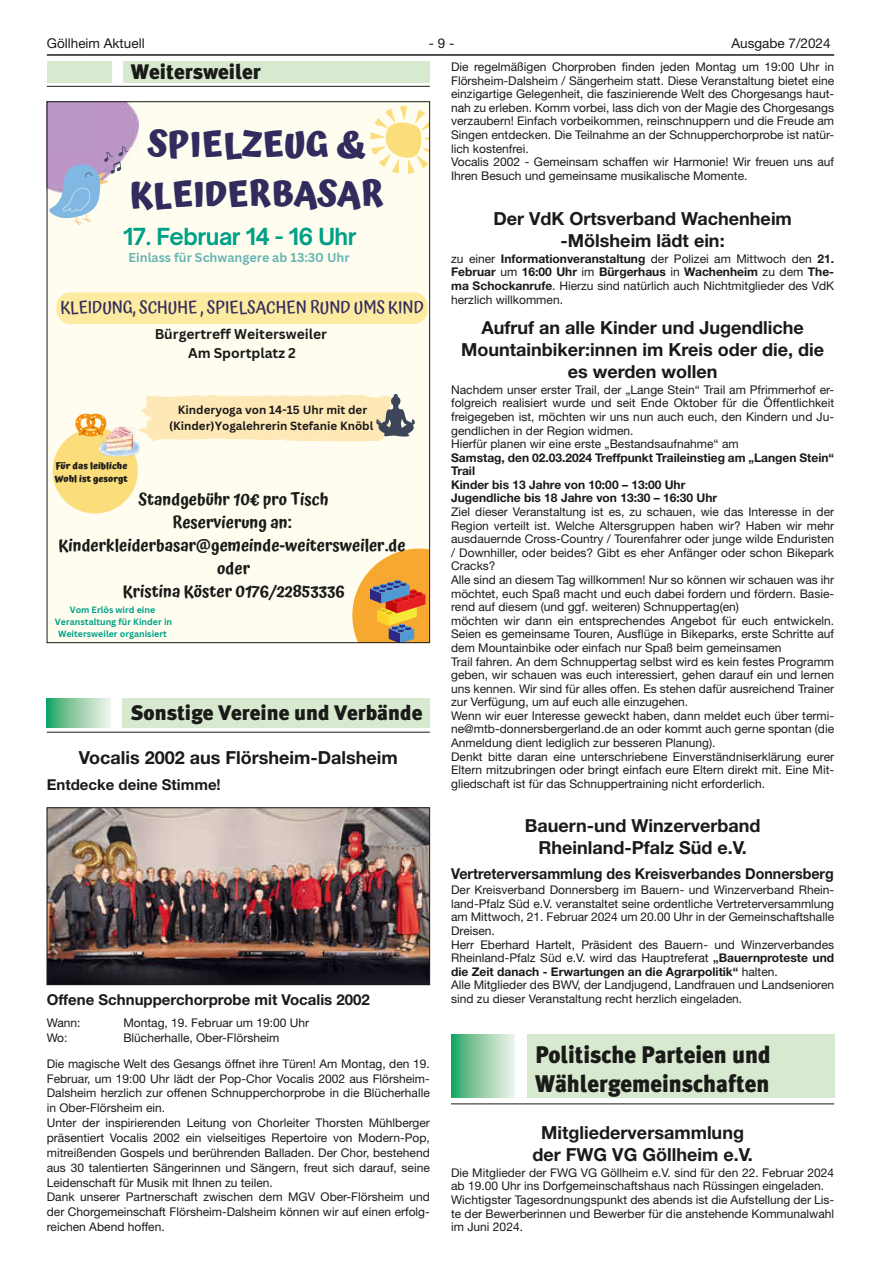
<style>
.page{position:relative;width:881px;height:1263px;background:#fff}
.page>*{position:absolute;margin:0;border:0;box-sizing:border-box;transform-origin:0 0}
.t1{font:700 35.25px/49.2px "Atma";color:#312c5d;text-align:center}
.t2{font:900 24px/28.8px "Meta Plus";color:#1a1a18;scale:.95 1}
.t3{font:700 22.5px "Open Sauce One";letter-spacing:-.02em;color:#00a086}
.t4{font:900 21px "Meta Plus";color:#1a1a18}
.t5{font:700 18px/22px "Helvetica Neue LT";color:#1a1a18;text-align:center}
.t6{font:500 17.1px "Atma";color:#312c5d}
.t7{font:600 16.35px/23px "Atma";color:#1a1a18;text-align:center}
.t8{font:700 15px "Helvetica Neue LT";color:#1a1a18}
.t9{font:700 15px "Helvetica Neue LT";color:#1a1a18;scale:.95 1}
.t10{font:700 13.8px/19.4px "Canva Sans";color:#1a1a18;text-align:center}
.t11{font:13.5px "Helvetica Neue LT";color:#1a1a18}
.t12{font:700 12.45px "Canva Sans";color:#68b4b4}
.t13{font:12px/13.6px "Helvetica Neue LT";color:#1a1a18}
.t14{font:700 12px/13.6px "Helvetica Neue LT";color:#1a1a18}
.t15{font:700 11.55px/16.2px "Canva Sans";color:#1a1a18;text-align:center}
.t16{font:700 9.3px/13px "Atma";color:#1a1a18}
.t17{font:700 8.85px/12.3px "Canva Sans";color:#00a086;text-align:center}
.s1{font-weight:700}
</style>
<div class="page">
<hr style="left:47px;top:54px;width:786px;height:2px;background:#1a1a18">
<svg style="left:451px;top:1034px;width:63px;height:64px"></svg>
<div style="left:526px;top:1034px;width:307px;height:64px;background:#d7e9ce"></div>
<hr style="left:451px;top:1103px;width:382px;height:1px;background:#1a1a18">
<div style="left:47px;top:62px;width:64px;height:21px;background:#d7e9ce"></div>
<div style="left:123px;top:62px;width:306px;height:21px;background:#d7e9ce"></div>
<hr style="left:47px;top:86px;width:382px;height:1px;background:#1a1a18">
<div style="left:47px;top:101px;width:382px;height:542px;background:#fefdf0"></div>
<svg style="left:352px;top:549px;width:75px;height:92px"></svg>
<img style="left:49px;top:103px;width:89px;height:55px">
<svg style="left:370px;top:106px;width:57px;height:68px"></svg>
<svg style="left:49px;top:147px;width:79px;height:78px"></svg>
<svg style="left:52px;top:394px;width:363px;height:119px"></svg>
<div style="left:56px;top:292px;width:371px;height:32px;background:#fdeba1"></div>
<svg style="left:47px;top:698px;width:64px;height:30px"></svg>
<div style="left:123px;top:698px;width:306px;height:30px;background:#d7e9ce"></div>
<hr style="left:47px;top:732px;width:382px;height:1px;background:#1a1a18">
<img style="left:49px;top:809px;width:378px;height:174px">
<div style="left:47px;top:807px;width:382px;height:178px;border:1px solid #1a1a18"></div>
<p class="t11" style="left:47px;top:35px;width:99px">Göllheim Aktuell</p>
<p class="t11" style="left:429px;top:35px;width:27px">- 9 -</p>
<p class="t11" style="left:731px;top:35px;width:101px">Ausgabe 7/2024</p>
<p class="t13" style="left:451px;top:60px;width:384px">Die regelmäßigen Chorproben finden jeden Montag um 19:00 Uhr in Flörsheim-Dalsheim / Sängerheim statt. Diese Veranstaltung bietet eine einzigartige Gelegenheit, die faszinierende Welt des Chorgesangs haut&shy;nah zu erleben. Komm vorbei, lass dich von der Magie des Chorgesangs verzaubern! Einfach vorbeikommen, reinschnuppern und die Freude am Singen entdecken. Die Teilnahme an der Schnupperchorprobe ist natür&shy;lich kostenfrei.<br>Vocalis 2002 - Gemeinsam schaffen wir Harmonie! Wir freuen uns auf Ihren Besuch und gemeinsame musikalische Momente.</p>
<h3 class="t5" style="left:493px;top:207px;width:300px">Der VdK Ortsverband Wachenheim -Mölsheim lädt ein:</h3>
<p class="t13" style="left:451px;top:252px;width:384px;text-align:justify">zu einer <span class="s1">Informationveranstaltung</span> der Polizei am Mittwoch den <span class="s1">21.<br>Februar</span> um <span class="s1">16:00 Uhr</span> im <span class="s1">Bürgerhaus</span> in <span class="s1">Wachenheim</span> zu dem <span class="s1">The&shy;ma Schockanrufe</span>. Hierzu sind natürlich auch Nichtmitglieder des VdK herzlich willkommen.</p>
<h3 class="t5" style="left:461px;top:316px;width:364px">Aufruf an alle Kinder und Jugendliche<br>Mountainbiker:innen im Kreis oder die, die es werden wollen</h3>
<p class="t13" style="left:451px;top:382px;width:384px">Nachdem unser erster Trail, der „Lange Stein“ Trail am Pfrimmerhof er&shy;folgreich realisiert wurde und seit Ende Oktober für die Öffentlichkeit freigegeben ist, möchten wir uns nun auch euch, den Kindern und Ju&shy;gendlichen in der Region widmen.<br>Hierfür planen wir eine erste „Bestandsaufnahme“ am</p>
<p class="t14" style="left:451px;top:450px;width:384px">Samstag, den 02.03.2024 Treffpunkt Traileinstieg am „Langen Stein“ Trail<br>Kinder bis 13 Jahre von 10:00 – 13:00 Uhr<br>Jugendliche bis 18 Jahre von 13:30 – 16:30 Uhr</p>
<p class="t13" style="left:451px;top:505px;width:384px">Ziel dieser Veranstaltung ist es, zu schauen, wie das Interesse in der Region verteilt ist. Welche Altersgruppen haben wir? Haben wir mehr ausdauernde Cross-Country / Tourenfahrer oder junge wilde Enduristen / Downhiller, oder beides? Gibt es eher Anfänger oder schon Bikepark Cracks?<br>Alle sind an diesem Tag willkommen! Nur so können wir schauen was ihr möchtet, euch Spaß macht und euch dabei fordern und fördern. Basie&shy;rend auf diesem (und ggf. weiteren) Schnuppertag(en)<br>möchten wir dann ein entsprechendes Angebot für euch entwickeln.<br>Seien es gemeinsame Touren, Ausflüge in Bikeparks, erste Schritte auf dem Mountainbike oder einfach nur Spaß beim gemeinsamen<br>Trail fahren. An dem Schnuppertag selbst wird es kein festes Programm geben, wir schauen was euch interessiert, gehen darauf ein und lernen uns kennen. Wir sind für alles offen. Es stehen dafür ausreichend Trainer zur Verfügung, um auf euch alle einzugehen.<br>Wenn wir euer Interesse geweckt haben, dann meldet euch über termi&shy;ne@mtb-donnersbergerland.de an oder kommt auch gerne spontan (die Anmeldung dient lediglich zur besseren Planung).<br>Denkt bitte daran eine unterschriebene Einverständniserklärung eurer Eltern mitzubringen oder bringt einfach eure Eltern direkt mit. Eine Mit&shy;gliedschaft ist für das Schnuppertraining nicht erforderlich.</p>
<h3 class="t5" style="left:524px;top:814px;width:237px">Bauern-und Winzerverband<br>Rheinland-Pfalz Süd e.V.</h3>
<p class="t9" style="left:451px;top:864px;width:404px">Vertreterversammlung des Kreisverbandes Donnersberg</p>
<p class="t13" style="left:451px;top:883px;width:384px">Der Kreisverband Donnersberg im Bauern- und Winzerverband Rhein&shy;land-Pfalz Süd e.V. veranstaltet seine ordentliche Vertreterversammlung am Mittwoch, 21. Februar 2024 um 20.00 Uhr in der Gemeinschaftshalle Dreisen.<br>Herr Eberhard Hartelt, Präsident des Bauern- und Winzerverbandes Rheinland-Pfalz Süd e.V. wird das Hauptreferat <span class="s1">„Bauernproteste und die Zeit danach - Erwartungen an die Agrarpolitik“</span> halten.<br>Alle Mitglieder des BWV, der Landjugend, Landfrauen und Landsenioren sind zu dieser Veranstaltung recht herzlich eingeladen.</p>
<h2 class="t2" style="left:534px;top:1040px;width:249px">Politische Parteien und<br>Wählergemeinschaften</h2>
<h3 class="t5" style="left:532px;top:1121px;width:221px">Mitgliederversammlung der FWG VG Göllheim e.V.</h3>
<p class="t13" style="left:451px;top:1165px;width:384px">Die Mitglieder der FWG VG Göllheim e.V. sind für den 22. Februar 2024 ab 19.00 Uhr ins Dorfgemeinschaftshaus nach Rüssingen eingeladen.<br>Wichtigster Tagesordnungspunkt des abends ist die Aufstellung der Lis&shy;te der Bewerberinnen und Bewerber für die anstehende Kommunalwahl im Juni 2024.</p>
<h3 class="t4" style="left:131px;top:59px;width:131px">Weitersweiler</h3>
<h1 class="t1" style="left:130px;top:119px;width:255px">SPIELZEUG &amp;<br>KLEIDERBASAR</h1>
<h3 class="t3" style="left:123px;top:222px;width:235px">17. Februar 14 - 16 Uhr</h3>
<p class="t12" style="left:128px;top:250px;width:223px">Einlass für Schwangere ab 13:30 Uhr</p>
<h3 class="t6" style="left:60px;top:296px;width:365px">KLEIDUNG, SCHUHE , SPIELSACHEN RUND UMS KIND</h3>
<p class="t10" style="left:155px;top:324px;width:174px">Bürgertreff Weitersweiler<br>Am Sportplatz 2</p>
<p class="t15" style="left:169px;top:402px;width:206px">Kinderyoga von 14-15 Uhr mit der (Kinder)Yogalehrerin Stefanie Knöbl</p>
<p class="t16" style="left:55px;top:459px;width:74px">Für das leibliche<br>Wohl ist gesorgt</p>
<h3 class="t7" style="left:58px;top:489px;width:348px">Standgebühr 10€ pro Tisch<br>Reservierung an:<br>Kinderkleiderbasar@gemeinde-weitersweiler.de oder<br>Kristina Köster 0176/22853336</h3>
<p class="t17" style="left:55px;top:604px;width:119px">Vom Erlös wird eine<br>Veranstaltung für Kinder in<br>Weitersweiler organisiert</p>
<h3 class="t4" style="left:131px;top:701px;width:293px">Sonstige Vereine und Verbände</h3>
<h3 class="t5" style="left:79px;top:746px;width:320px">Vocalis 2002 aus Flörsheim-Dalsheim</h3>
<p class="t8" style="left:47px;top:776px;width:175px">Entdecke deine Stimme!</p>
<p class="t8" style="left:47px;top:990px;width:324px">Offene Schnupperchorprobe mit Vocalis 2002</p>
<p class="t13" style="left:47px;top:1015px;width:35px">Wann:</p>
<p class="t13" style="left:123px;top:1015px;width:187px">Montag, 19. Februar um 19:00 Uhr</p>
<p class="t13" style="left:47px;top:1031px;width:22px">Wo:</p>
<p class="t13" style="left:47px;top:1025px;width:384px;line-height:25.5px;text-indent:77px">Blücherhalle, Ober-Flörsheim<br>Die magische Welt des Gesangs öffnet ihre Türen! Am Montag, den 19.</p>
<p class="t13" style="left:47px;top:1071px;width:384px;line-height:14.9px">Februar, um 19:00 Uhr lädt der Pop-Chor Vocalis 2002 aus Flörsheim-Dalsheim herzlich zur offenen Schnupperchorprobe in die Blücherhalle in Ober-Flörsheim ein.<br>Unter der inspirierenden Leitung von Chorleiter Thorsten Mühlberger präsentiert Vocalis 2002 ein vielseitiges Repertoire von Modern-Pop, mitreißenden Gospels und berührenden Balladen. Der Chor, bestehend aus 30 talentierten Sängerinnen und Sängern, freut sich darauf, seine Leidenschaft für Musik mit Ihnen zu teilen.<br>Dank unserer Partnerschaft zwischen dem MGV Ober-Flörsheim und der Chorgemeinschaft Flörsheim-Dalsheim können wir auf einen erfolg&shy;reichen Abend hoffen.</p>
</div>
